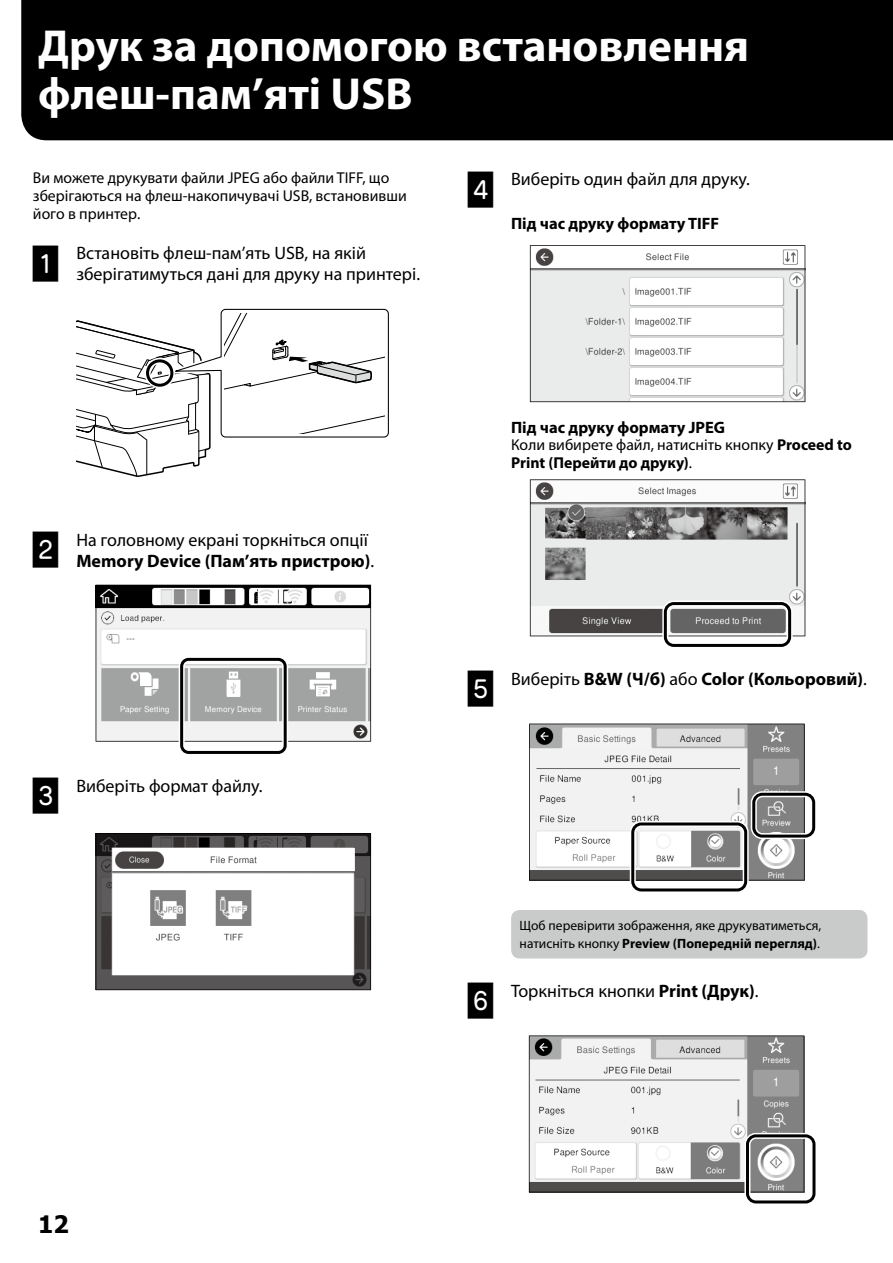
<style>
.page{position:relative;width:893px;height:1263px;background:#fff}
.page>*{position:absolute;margin:0;border:0;box-sizing:border-box;transform-origin:0 0}
.t1{font:700 45px/48px "Myriad Pro";color:#fff}
.t2{font:36px "JNB3 TP";color:#000}
.t3{font:700 24px "Tahoma";color:#000}
.t4{font:18px/21px "Myriad Pro";color:#000}
.t5{font:700 18px "Myriad Pro";color:#000}
.t6{font:700 16.5px "Myriad Pro";color:#000}
.t7{font:15.75px/18px "Myriad Pro";color:#000}
.t8{font:13.5px/18px "Myriad Pro";color:#000}
.s1{font-weight:700}
.s2{font-weight:400}
</style>
<div class="page">
<div style="left:21px;top:0;width:872px;height:140px;background:#000"></div>
<svg style="left:76px;top:308px;width:313px;height:169px"></svg>
<div style="left:145px;top:358px;width:30px;height:30px;border:6px solid #fff;border-radius:50%"></div>
<div style="left:146px;top:359px;width:27px;height:28px;border:3px solid #000;border-radius:50%"></div>
<svg style="left:96px;top:585px;width:275px;height:157px"></svg>
<div style="left:179px;top:656px;width:109px;height:99px;border:6px solid #fff;border-radius:7px"></div>
<div style="left:180px;top:658px;width:107px;height:96px;border:3px solid #000;border-radius:7px"></div>
<svg style="left:96px;top:833px;width:275px;height:157px"></svg>
<svg style="left:530px;top:245px;width:275px;height:157px"></svg>
<svg style="left:530px;top:479px;width:275px;height:157px"></svg>
<div style="left:662px;top:601px;width:131px;height:47px;border:6px solid #fff;border-radius:9px"></div>
<div style="left:664px;top:602px;width:127px;height:45px;border:3px solid #000;border-radius:9px"></div>
<svg style="left:529px;top:723px;width:276px;height:157px"></svg>
<div style="left:751px;top:791px;width:66px;height:48px;border:6px solid #fff;border-radius:9px"></div>
<div style="left:752px;top:793px;width:63px;height:44px;border:3px solid #000;border-radius:9px"></div>
<div style="left:630px;top:821px;width:119px;height:72px;border:6px solid #fff;border-radius:9px"></div>
<div style="left:631px;top:822px;width:116px;height:69px;border:3px solid #000;border-radius:9px"></div>
<div style="left:511px;top:910px;width:356px;height:48px;background:#c9caca;border-radius:9px"></div>
<svg style="left:529px;top:1035px;width:275px;height:157px"></svg>
<div style="left:744px;top:1133px;width:73px;height:72px;border:6px solid #fff;border-radius:9px"></div>
<div style="left:746px;top:1134px;width:69px;height:69px;border:3px solid #000;border-radius:9px"></div>
<h1 class="t1" style="left:38px;top:20px;width:712px">Друк за допомогою встановлення флеш-пам’яті USB</h1>
<p class="t7" style="left:33px;top:169px;width:375px">Ви можете друкувати файли JPEG або файли TIFF, що зберігаються на флеш-накопичувачі USB, встановивши його в принтер.</p>
<h2 class="t2" style="left:33px;top:245px;width:30px">A</h2>
<p class="t4" style="left:76px;top:242px;width:345px">Встановіть флеш-пам’ять USB, на якій зберігатимуться дані для друку на принтері.</p>
<h2 class="t2" style="left:468px;top:171px;width:30px">D</h2>
<p class="t4" style="left:511px;top:168px;width:240px">Виберіть один файл для друку.</p>
<p class="t6" style="left:511px;top:213px;width:210px">Під час друку формату TIFF</p>
<h2 class="t2" style="left:33px;top:532px;width:30px">B</h2>
<p class="t4" style="left:76px;top:529px;width:299px">На головному екрані торкніться опції<br><span class="s1">Memory Device (Пам’ять пристрою)</span>.</p>
<h2 class="t2" style="left:33px;top:778px;width:30px">C</h2>
<p class="t4" style="left:76px;top:775px;width:188px">Виберіть формат файлу.</p>
<p class="t6" style="left:511px;top:417px;width:216px">Під час друку формату JPEG</p>
<p class="t7" style="left:511px;top:436px;width:342px">Коли вибирете файл, натисніть кнопку <span class="s1">Proceed to<br>Print (Перейти до друку)</span>.</p>
<h2 class="t2" style="left:468px;top:671px;width:30px">E</h2>
<p class="t5" style="left:511px;top:667px;width:357px"><span class="s2">Виберіть</span> B&amp;W (Ч/б) <span class="s2">або</span> Color (Кольоровий)<span class="s2">.</span></p>
<p class="t8" style="left:520px;top:916px;width:303px">Щоб перевірити зображення, яке друкуватиметься, натисніть кнопку <span class="s1">Preview (Попередній перегляд)</span>.</p>
<h2 class="t2" style="left:468px;top:982px;width:30px">F</h2>
<p class="t4" style="left:511px;top:980px;width:249px">Торкніться кнопки <span class="s1">Print (Друк)</span>.</p>
<h3 class="t3" style="left:38px;top:1207px;width:32px">12</h3>
</div>
